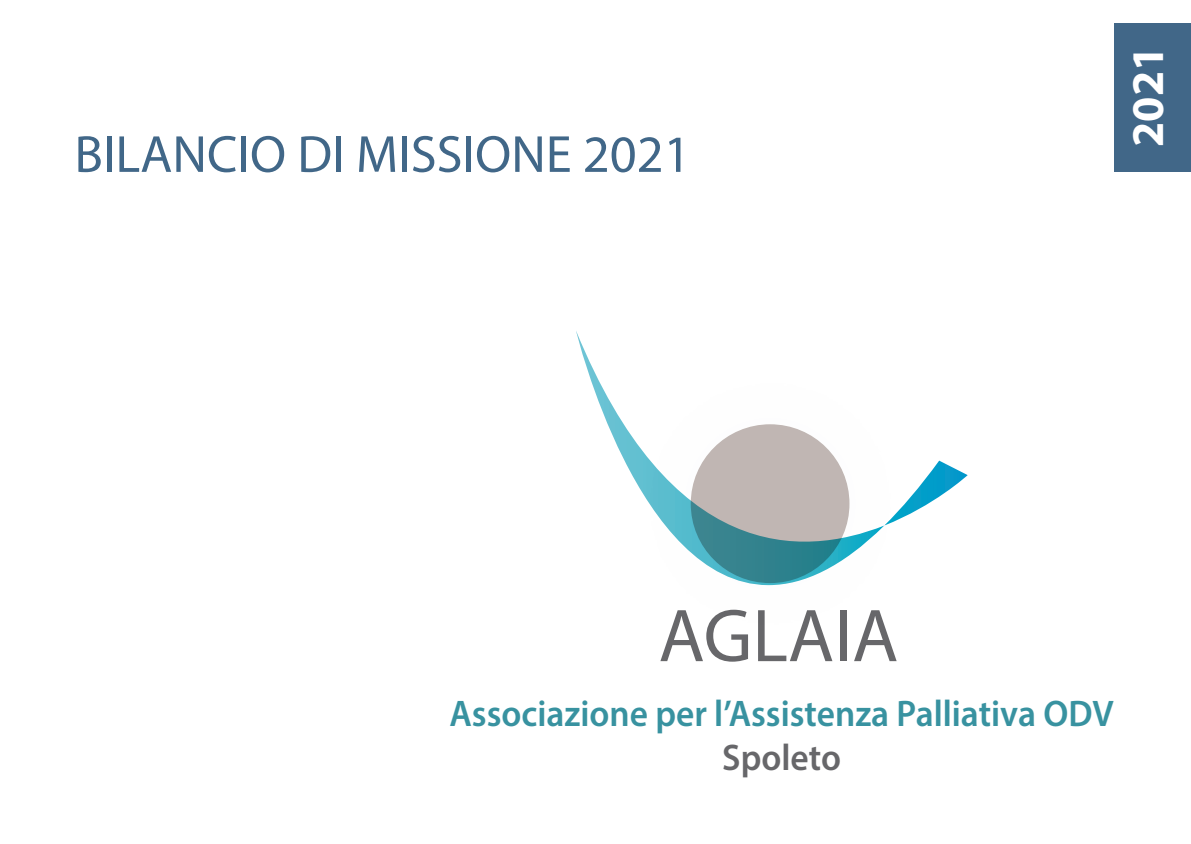
<style>
.page{position:relative;width:1191px;height:844px;background:#fff}
.page>*{position:absolute;margin:0;border:0;box-sizing:border-box;transform-origin:0 0}
.t1{font:52.5px "Myriad Pro";color:#416788}
.testo{font:700 45.5px "Myriad Pro";color:#fff}
.t2{font:600 37.1px/44.6px "Myriad Pro";color:#3892a0;text-align:center;scale:.95 1}
.s1{color:#67676a}
</style>
<div class="page">
<svg style="left:660px;top:636px;width:88px;height:25px"></svg>
<svg style="left:758px;top:636px;width:74px;height:25px"></svg>
<div style="left:840px;top:610px;width:6px;height:51px;background:#67676a"></div>
<svg style="left:854px;top:636px;width:42px;height:25px"></svg>
<img style="left:669px;top:585px;width:219px;height:51px">
<svg style="left:576px;top:331px;width:391px;height:254px"></svg>
<div style="left:1114px;top:23px;width:77px;height:149px;background:#416788"></div>
<p class="t1" style="left:74px;top:122px;width:617px">BILANCIO DI MISSIONE 2021</p>
<p class="testo" style="left:1118px;top:147px;width:103px;rotate:-90deg">2021</p>
<p class="t2" style="left:449px;top:690px;width:700px">Associazione per l’Assistenza Palliativa ODV<br><span class="s1">Spoleto</span></p>
</div>
